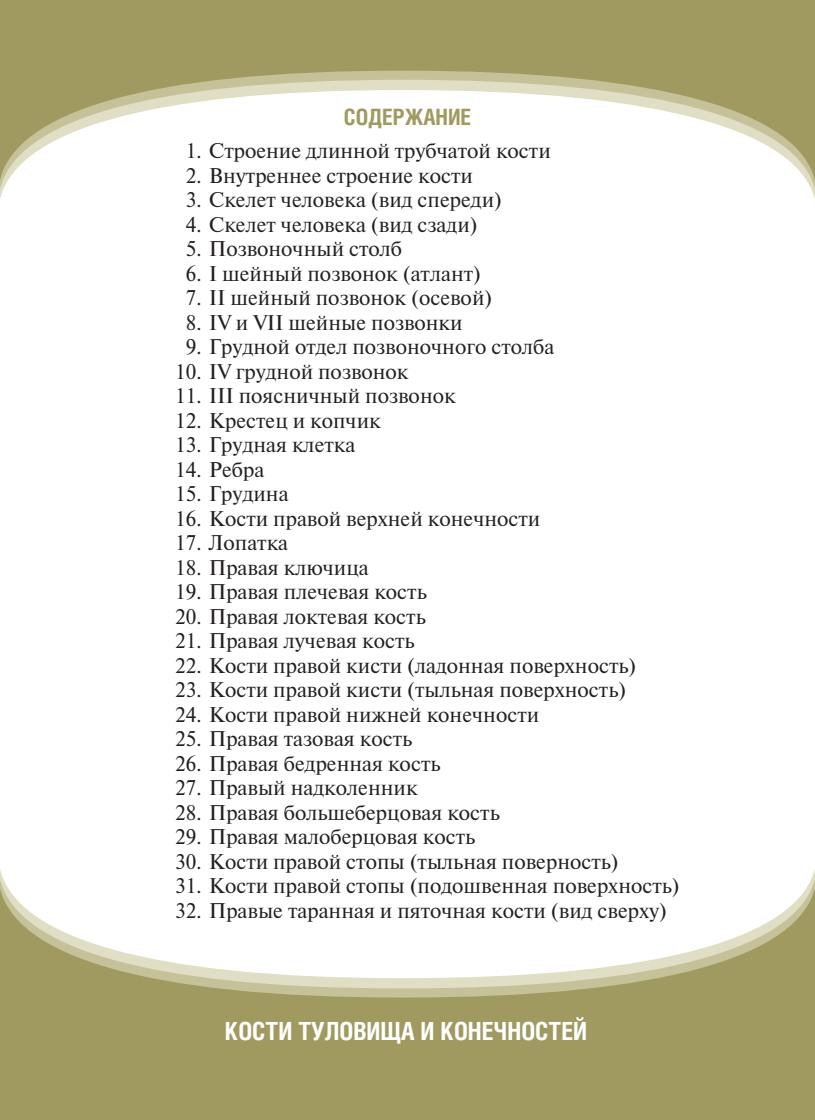
<style>
.page{position:relative;width:815px;height:1120px;background:#fff}
.page>*{position:absolute;margin:0;border:0;box-sizing:border-box;transform-origin:0 0}
.t1{font:700 25px "Helios Cond";color:#fff}
.t2{font:700 22.5px "Helios Cond";color:#a09a61}
.t3{font:21.25px "Newton";color:#231f20}
</style>
<div class="page">
<svg style="left:0;top:888px;width:815px;height:232px;fill:#a09a61"></svg>
<svg style="left:0;top:0;width:815px;height:180px;fill:#a09a61"></svg>
<p class="t2" style="left:344px;top:109px;width:129px">СОДЕРЖАНИЕ</p>
<p class="t3" style="left:186px;top:143px;width:367px">1. Строение длинной трубчатой кости</p>
<p class="t3" style="left:186px;top:167px;width:289px">2. Внутреннее строение кости</p>
<p class="t3" style="left:186px;top:192px;width:318px">3. Скелет человека (вид спереди)</p>
<p class="t3" style="left:186px;top:216px;width:294px">4. Скелет человека (вид сзади)</p>
<p class="t3" style="left:186px;top:241px;width:218px">5. Позвоночный столб</p>
<p class="t3" style="left:186px;top:265px;width:297px">6. I шейный позвонок (атлант)</p>
<p class="t3" style="left:186px;top:290px;width:308px">7. II шейный позвонок (осевой)</p>
<p class="t3" style="left:186px;top:314px;width:279px">8. IV и VII шейные позвонки</p>
<p class="t3" style="left:186px;top:339px;width:370px">9. Грудной отдел позвоночного столба</p>
<p class="t3" style="left:175px;top:363px;width:235px">10. IV грудной позвонок</p>
<p class="t3" style="left:175px;top:388px;width:282px">11. III поясничный позвонок</p>
<p class="t3" style="left:175px;top:412px;width:207px">12. Крестец и копчик</p>
<p class="t3" style="left:175px;top:437px;width:182px">13. Грудная клетка</p>
<p class="t3" style="left:175px;top:461px;width:91px">14. Ребра</p>
<p class="t3" style="left:175px;top:486px;width:115px">15. Грудина</p>
<p class="t3" style="left:175px;top:510px;width:367px">16. Кости правой верхней конечности</p>
<p class="t3" style="left:175px;top:535px;width:115px">17. Лопатка</p>
<p class="t3" style="left:175px;top:559px;width:195px">18. Правая ключица</p>
<p class="t3" style="left:175px;top:584px;width:253px">19. Правая плечевая кость</p>
<p class="t3" style="left:175px;top:608px;width:252px">20. Правая локтевая кость</p>
<p class="t3" style="left:175px;top:633px;width:241px">21. Правая лучевая кость</p>
<p class="t3" style="left:175px;top:657px;width:463px">22. Кости правой кисти (ладонная поверхность)</p>
<p class="t3" style="left:175px;top:682px;width:453px">23. Кости правой кисти (тыльная поверхность)</p>
<p class="t3" style="left:175px;top:706px;width:366px">24. Кости правой нижней конечности</p>
<p class="t3" style="left:175px;top:731px;width:239px">25. Правая тазовая кость</p>
<p class="t3" style="left:175px;top:755px;width:267px">26. Правая бедренная кость</p>
<p class="t3" style="left:175px;top:780px;width:244px">27. Правый надколенник</p>
<p class="t3" style="left:175px;top:804px;width:326px">28. Правая большеберцовая кость</p>
<p class="t3" style="left:175px;top:829px;width:302px">29. Правая малоберцовая кость</p>
<p class="t3" style="left:175px;top:853px;width:445px">30. Кости правой стопы (тыльная поверность)</p>
<p class="t3" style="left:175px;top:878px;width:506px">31. Кости правой стопы (подошвенная поверхность)</p>
<p class="t3" style="left:175px;top:902px;width:494px">32. Правые таранная и пяточная кости (вид сверху)</p>
<p class="t1" style="left:225px;top:1022px;width:364px">КОСТИ ТУЛОВИЩА И КОНЕЧНОСТЕЙ</p>
</div>
